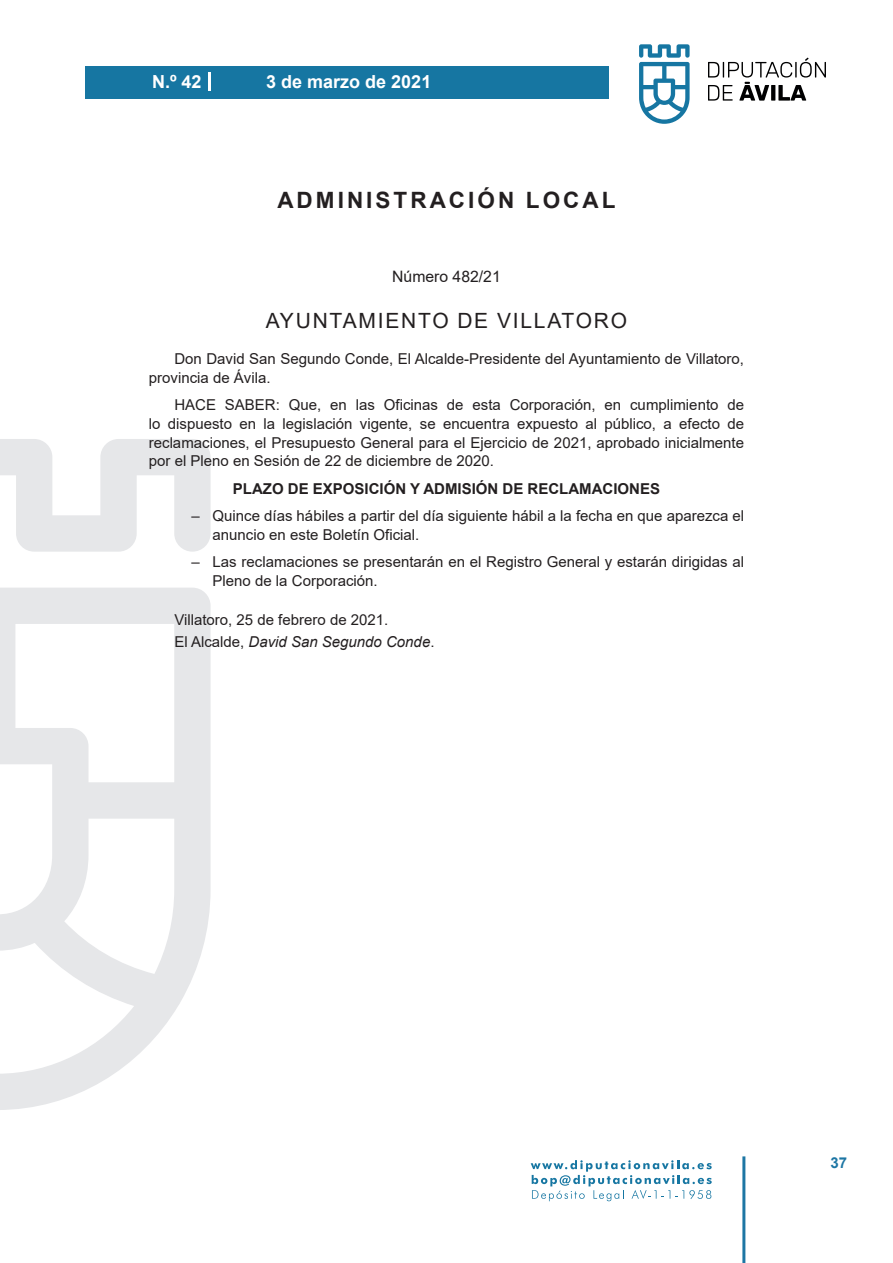
<style>
.page{position:relative;width:893px;height:1263px;background:#fff}
.page>*{position:absolute;margin:0;border:0;box-sizing:border-box;transform-origin:0 0}
.t1{font:700 22.5px "Arial";letter-spacing:.135em;color:#231f20}
.t2{font:21px "Arial";letter-spacing:.085em;color:#231f20}
.t3{font:700 18px "Arial";color:#fff}
.t4{font:15.75px "Arial";color:#231f20}
.t5{font:15px/18.8px "Arial";color:#231f20}
.t6{font:700 15px "Arial";color:#231f20}
.t7{font:700 15px "Arial";color:#1d76a4}
.s1{font-style:italic}
</style>
<div class="page">
<svg style="left:531px;top:1160px;width:181px;height:41px"></svg>
<div style="left:85px;top:66px;width:523px;height:33px;background:#1676a2"></div>
<svg style="left:639px;top:44px;width:51px;height:80px"></svg>
<svg style="left:708px;top:58px;width:118px;height:43px"></svg>
<hr style="left:742px;top:1156px;width:3px;height:107px;background:#1d76a4">
<svg style="left:208px;top:72px;width:2px;height:18px"></svg>
<svg style="left:0;top:439px;width:211px;height:671px"></svg>
<p class="t3" style="left:152px;top:69px;width:51px">N.º 42</p>
<p class="t3" style="left:266px;top:69px;width:167px">3 de marzo de 2021</p>
<h1 class="t1" style="left:277px;top:184px;width:340px">ADMINISTRACIÓN LOCAL</h1>
<p class="t4" style="left:392px;top:266px;width:110px">Número 482/21</p>
<h2 class="t2" style="left:266px;top:307px;width:363px">AYUNTAMIENTO DE VILLATORO</h2>
<p class="t5" style="left:149px;top:349px;width:597px;text-indent:26px">Don David San Segundo Conde, El Alcalde-Presidente del Ayuntamiento de Villatoro, provincia de Ávila.</p>
<p class="t5" style="left:149px;top:395px;width:597px;text-align:justify;text-indent:26px">HACE SABER: Que, en las Oficinas de esta Corporación, en cumplimiento de lo dispuesto en la legislación vigente, se encuentra expuesto al público, a efecto de reclamaciones, el Presupuesto General para el Ejercicio de 2021, aprobado inicialmente por el Pleno en Sesión de 22 de diciembre de 2020.</p>
<p class="t6" style="left:233px;top:478px;width:429px">PLAZO DE EXPOSICIÓN Y ADMISIÓN DE RECLAMACIONES</p>
<p class="t5" style="left:213px;top:506px;width:533px;text-indent:-21px">– Quince días hábiles a partir del día siguiente hábil a la fecha en que aparezca el anuncio en este Boletín Oficial.</p>
<p class="t5" style="left:213px;top:552px;width:533px;text-indent:-21px">– Las reclamaciones se presentarán en el Registro General y estarán dirigidas al<br>Pleno de la Corporación.</p>
<p class="t5" style="left:174px;top:608px;width:262px;line-height:22.2px">Villatoro, 25 de febrero de 2021.<br>El Alcalde, <span class="s1">David San Segundo Conde</span>.</p>
<p class="t7" style="left:831px;top:1152px;width:18px">37</p>
</div>
